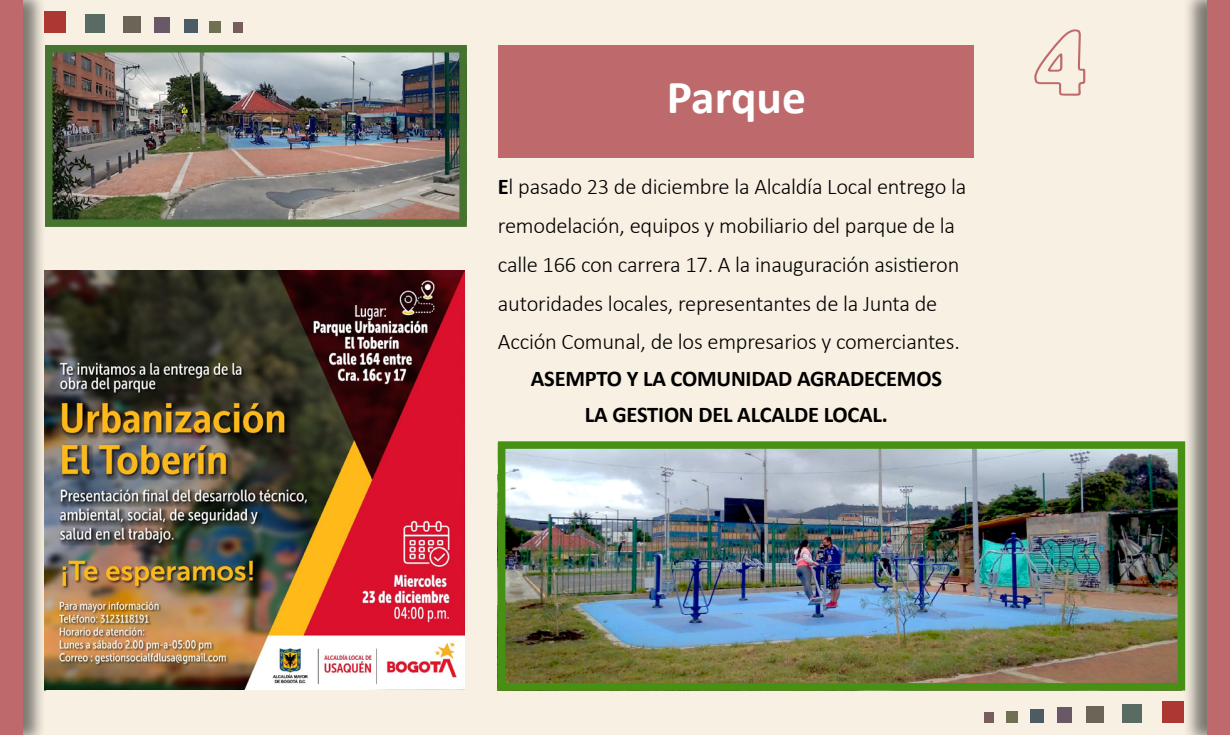
<style>
.page{position:relative;width:1230px;height:735px;background:#fff}
.page>*{position:absolute;margin:0;border:0;box-sizing:border-box;transform-origin:0 0}
.t1{font:85px "Cooper BT Black Outline";color:#be6a6c}
.t2{font:700 47.5px "Calibri";color:#fff}
.t3{font:300 22.5px/38.8px "Calibri";letter-spacing:-.01em;color:#000}
.t4{font:700 22.5px/36.2px "Calibri";letter-spacing:-.01em;color:#000;text-align:center}
.s1{font-weight:700}
</style>
<div class="page">
<div style="left:22px;top:0;width:1186px;height:735px;background:#f8f0e2"></div>
<div style="left:0;top:0;width:47px;height:735px;background:#000;opacity:.5"></div>
<div style="left:0;top:0;width:22px;height:735px;background:#be6a6c"></div>
<div style="left:1183px;top:0;width:47px;height:735px;background:#000;opacity:.5"></div>
<div style="left:1208px;top:0;width:22px;height:735px;background:#be6a6c"></div>
<div style="left:499px;top:46px;width:475px;height:112px;background:#be6a6c"></div>
<img style="left:45px;top:270px;width:420px;height:420px">
<img style="left:54px;top:54px;width:404px;height:164px">
<img style="left:507px;top:450px;width:669px;height:232px">
<div style="left:45px;top:45px;width:422px;height:182px;border:8px solid #46732f"></div>
<div style="left:498px;top:441px;width:687px;height:250px;border:8px solid #469014"></div>
<div style="left:44px;top:11px;width:21px;height:22px;background:#ab3931"></div>
<div style="left:85px;top:14px;width:20px;height:19px;background:#586c64"></div>
<div style="left:124px;top:16px;width:17px;height:17px;background:#6c6457"></div>
<div style="left:155px;top:18px;width:15px;height:15px;background:#695865"></div>
<div style="left:184px;top:19px;width:13px;height:14px;background:#4d5c64"></div>
<div style="left:210px;top:21px;width:11px;height:12px;background:#6f7151"></div>
<div style="left:233px;top:22px;width:9px;height:11px;background:#775d5c"></div>
<div style="left:1162px;top:701px;width:21px;height:22px;background:#ab3931"></div>
<div style="left:1122px;top:704px;width:20px;height:19px;background:#586c64"></div>
<div style="left:1086px;top:706px;width:17px;height:17px;background:#6c6457"></div>
<div style="left:1057px;top:708px;width:15px;height:15px;background:#695865"></div>
<div style="left:1030px;top:709px;width:13px;height:14px;background:#4d5c64"></div>
<div style="left:1006px;top:711px;width:12px;height:12px;background:#6f7151"></div>
<div style="left:985px;top:712px;width:9px;height:11px;background:#775d5c"></div>
<h2 class="t2" style="left:667px;top:64px;width:141px">Parque</h2>
<p class="t3" style="left:498px;top:167px;width:470px"><span class="s1">E</span>l pasado 23 de diciembre la Alcaldía Local entrego la remodelación, equipos y mobiliario del parque de la calle 166 con carrera 17. A la inauguración asistieron autoridades locales, representantes de la Junta de Acción Comunal, de los empresarios y comerciantes.</p>
<p class="t4" style="left:531px;top:360px;width:413px">ASEMPTO Y LA COMUNIDAD AGRADECEMOS<br>LA GESTION DEL ALCALDE LOCAL.</p>
<h1 class="t1" style="left:1034px;top:-1px;width:54px">4</h1>
</div>
